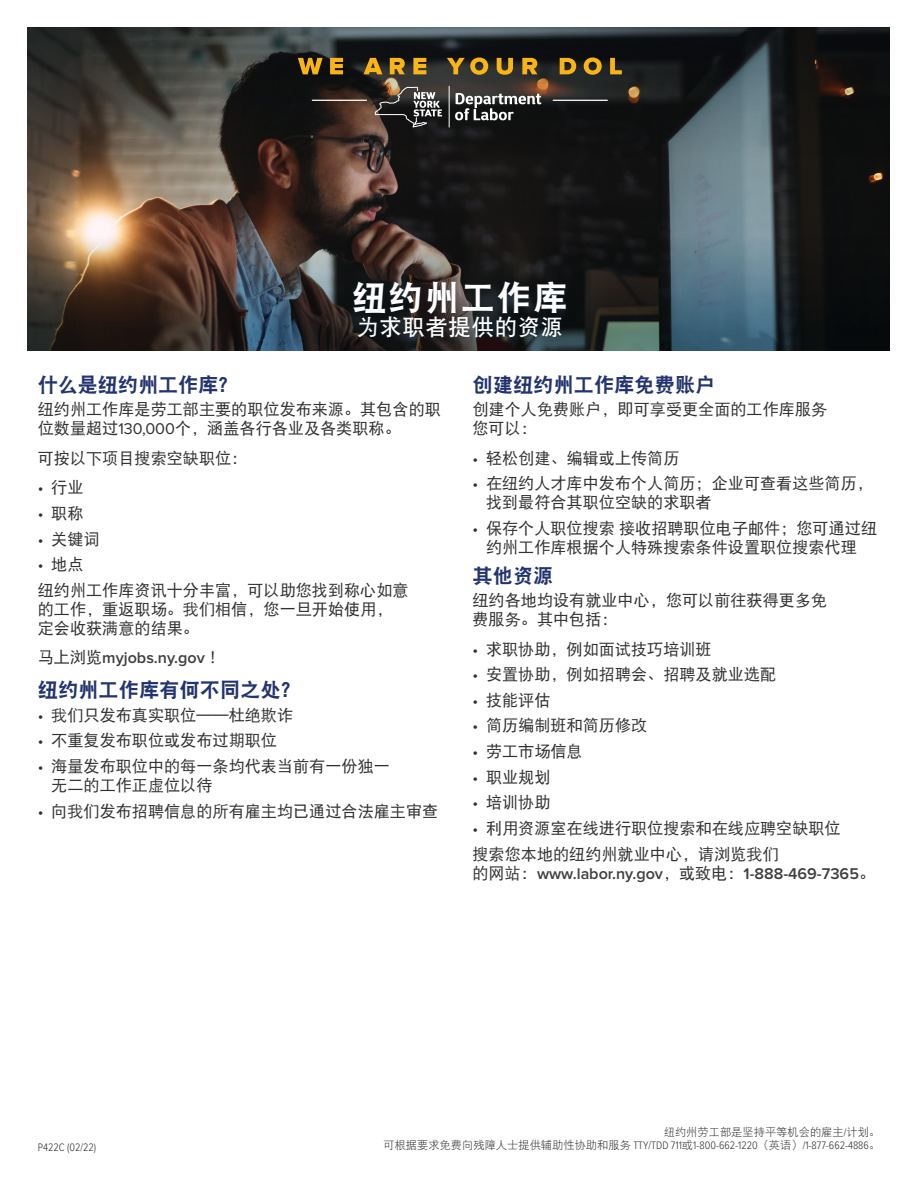
<style>
.page{position:relative;width:918px;height:1188px;background:#fff}
.page>*{position:absolute;margin:0;border:0;box-sizing:border-box;transform-origin:0 0}
.Fact_Sheet_Headline{font:34.5px "DFP Hei W9";letter-spacing:.05em;color:#fff}
.Fact_Sheet_Sub-head{font:22.5px "DFP Hei W7";letter-spacing:.025em;color:#fff}
.Section_Headline{font:20.25px "DFP Hei W9";color:#22346f}
.Body_Copy{font:16.2px/18.9px "DFP Hei W5";color:#312f30}
.Body_Copy-2{font:600 16.2px/18.9px "Proxima Nova";color:#3e3e3f}
.Disclaimer{font:11.25px/13.5px "DFP Hei W3";color:#312f30;text-align:right}
.P__and_Disclaimer{font:300 11.25px "Proxima Nova Cond";color:#312f30}
.s1{font-family:"Proxima Nova"}
.s2{font-family:"DFP Hei W5";font-weight:400;color:#312f30}
.s3{font-family:"Proxima Nova Cond";font-weight:300}
</style>
<div class="page">
<img style="left:27px;top:158px;width:863px;height:77px">
<svg style="left:27px;top:28px;width:863px;height:130px;background:#2c2d2b"></svg>
<img style="left:27px;top:235px;width:863px;height:116px">
<div style="left:348px;top:276px;width:224px;height:67px;background:#002953;opacity:.2"></div>
<svg style="left:298px;top:58px;width:25px;height:16px"></svg>
<svg style="left:330px;top:58px;width:13px;height:16px"></svg>
<svg style="left:364px;top:58px;width:18px;height:16px"></svg>
<svg style="left:390px;top:58px;width:15px;height:16px"></svg>
<svg style="left:413px;top:58px;width:13px;height:16px"></svg>
<svg style="left:447px;top:58px;width:41px;height:17px"></svg>
<svg style="left:497px;top:58px;width:16px;height:17px"></svg>
<svg style="left:522px;top:58px;width:15px;height:16px"></svg>
<svg style="left:560px;top:58px;width:16px;height:16px"></svg>
<svg style="left:584px;top:58px;width:18px;height:17px"></svg>
<svg style="left:610px;top:58px;width:12px;height:16px"></svg>
<hr style="left:553px;top:100px;width:55px;height:1px;background:#fff">
<hr style="left:312px;top:100px;width:55px;height:1px;background:#fff">
<svg style="left:455px;top:93px;width:86px;height:27px"></svg>
<hr style="left:449px;top:86px;width:1px;height:42px;background:#fff">
<svg style="left:375px;top:87px;width:67px;height:40px;background:#4e4947"></svg>
<p class="Fact_Sheet_Headline" style="left:352px;top:279px;width:217px">纽约州工作库</p>
<p class="Fact_Sheet_Sub-head" style="left:356px;top:315px;width:209px">为求职者提供的资源</p>
<p class="Section_Headline" style="left:38px;top:374px;width:202px">什么是纽约州工作库？</p>
<p class="Body_Copy" style="left:38px;top:400px;width:405px">纽约州工作库是劳工部主要的职位发布来源。其包含的职位数量超过<span class="s1">130,000</span>个，涵盖各行各业及各类职称。</p>
<p class="Body_Copy" style="left:38px;top:448px;width:211px">可按以下项目搜索空缺职位：</p>
<p class="Body_Copy" style="left:38px;top:478px;width:47px"><span class="s1">•</span> 行业</p>
<p class="Body_Copy" style="left:38px;top:503px;width:47px"><span class="s1">•</span> 职称</p>
<p class="Body_Copy" style="left:38px;top:529px;width:63px"><span class="s1">•</span> 关键词</p>
<p class="Body_Copy" style="left:38px;top:555px;width:47px"><span class="s1">•</span> 地点</p>
<p class="Body_Copy" style="left:38px;top:580px;width:372px">纽约州工作库资讯十分丰富，可以助您找到称心如意的工作，重返职场。我们相信，您一旦开始使用，定会收获满意的结果。</p>
<p class="Body_Copy-2" style="left:38px;top:649px;width:185px"><span class="s2">马上浏览</span>myjobs.ny.gov<span class="s2">！</span></p>
<p class="Section_Headline" style="left:38px;top:679px;width:265px">纽约州工作库有何不同之处？</p>
<p class="Body_Copy" style="left:38px;top:705px;width:257px"><span class="s1">•</span> 我们只发布真实职位——杜绝欺诈</p>
<p class="Body_Copy" style="left:38px;top:731px;width:241px"><span class="s1">•</span> 不重复发布职位或发布过期职位</p>
<p class="Body_Copy" style="left:51px;top:756px;width:340px;text-indent:-14px"><span class="s1">•</span> 海量发布职位中的每一条均代表当前有一份独一无二的工作正虚位以待</p>
<p class="Body_Copy" style="left:38px;top:801px;width:402px"><span class="s1">•</span> 向我们发布招聘信息的所有雇主均已通过合法雇主审查</p>
<p class="Section_Headline" style="left:472px;top:374px;width:244px">创建纽约州工作库免费账户</p>
<p class="Body_Copy" style="left:472px;top:400px;width:356px">创建个人免费账户，即可享受更全面的工作库服务您可以：</p>
<p class="Body_Copy" style="left:472px;top:448px;width:208px"><span class="s1">•</span> 轻松创建、编辑或上传简历</p>
<p class="Body_Copy" style="left:486px;top:474px;width:388px;text-indent:-14px"><span class="s1">•</span> 在纽约人才库中发布个人简历；企业可查看这些简历，找到最符合其职位空缺的求职者</p>
<p class="Body_Copy" style="left:472px;top:518px;width:406px;text-align:center"><span class="s1">•</span> 保存个人职位搜索接收招聘职位电子邮件；您可通过纽约州工作库根据个人特殊搜索条件设置职位搜索代理</p>
<p class="Section_Headline" style="left:472px;top:565px;width:82px">其他资源</p>
<p class="Body_Copy" style="left:472px;top:590px;width:356px">纽约各地均设有就业中心，您可以前往获得更多免费服务。其中包括：</p>
<p class="Body_Copy" style="left:472px;top:639px;width:241px"><span class="s1">•</span> 求职协助，例如面试技巧培训班</p>
<p class="Body_Copy" style="left:472px;top:665px;width:305px"><span class="s1">•</span> 安置协助，例如招聘会、招聘及就业选配</p>
<p class="Body_Copy" style="left:472px;top:690px;width:79px"><span class="s1">•</span> 技能评估</p>
<p class="Body_Copy" style="left:472px;top:716px;width:176px"><span class="s1">•</span> 简历编制班和简历修改</p>
<p class="Body_Copy" style="left:472px;top:742px;width:112px"><span class="s1">•</span> 劳工市场信息</p>
<p class="Body_Copy" style="left:472px;top:767px;width:79px"><span class="s1">•</span> 职业规划</p>
<p class="Body_Copy" style="left:472px;top:793px;width:79px"><span class="s1">•</span> 培训协助</p>
<p class="Body_Copy" style="left:472px;top:819px;width:370px"><span class="s1">•</span> 利用资源室在线进行职位搜索和在线应聘空缺职位</p>
<p class="Body_Copy-2" style="left:473px;top:845px;width:404px"><span class="s2">搜索您本地的纽约州就业中心，请浏览我们<br>的网站：</span>www.labor.ny.gov<span class="s2">，或致电：</span>1-888-469-7365<span class="s2">。</span></p>
<p class="P__and_Disclaimer" style="left:38px;top:1139px;width:60px">P422C (02/22)</p>
<p class="Disclaimer" style="left:383px;top:1125px;width:498px">纽约州劳工部是坚持平等机会的雇主<span class="s3">/</span>计划。<br>可根据要求免费向残障人士提供辅助性协助和服务 <span class="s3">TTY/TDD 711</span>或<span class="s3">1-800-662-1220</span>（英语）<span class="s3">/1-877-662-4886</span>。</p>
</div>
